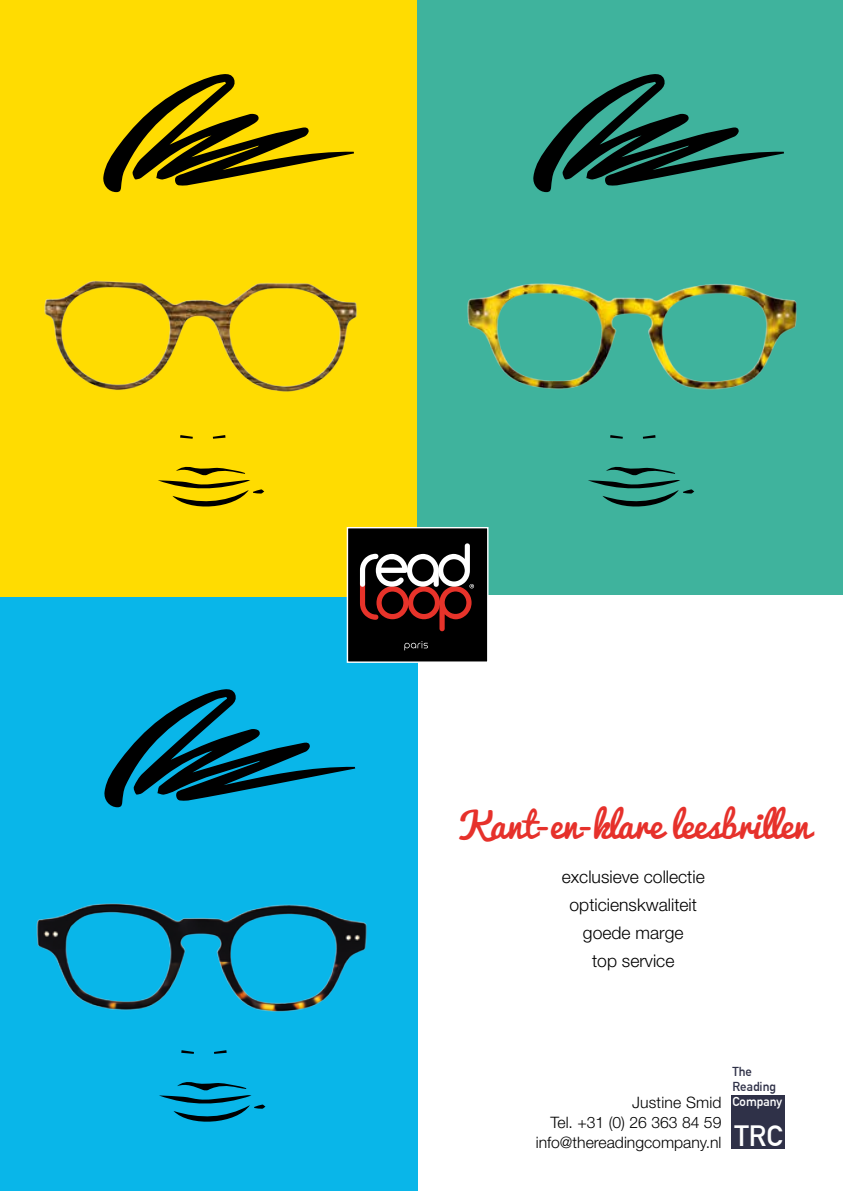
<style>
.page{position:relative;width:844px;height:1191px;background:#fff}
.page>*{position:absolute;margin:0;border:0;box-sizing:border-box;transform-origin:0 0}
.t1{font:35px "Pacifico";color:#e6312b}
.t2{font:700 28.7px "DIN Alternate";color:#fff}
.t3{font:300 17.5px/28.3px "Helvetica Neue LT Std";color:#000;text-align:center}
.t4{font:300 15.75px/19.8px "Helvetica Neue LT Std";color:#000;text-align:right}
.t5{font:700 12.78px/15.2px "DIN Alternate";color:#2f3148}
.t6{font:700 12.78px "DIN Alternate";color:#fff}
</style>
<div class="page">
<div style="left:0;top:1px;width:418px;height:597px;background:#ffdc01"></div>
<div style="left:0;top:598px;width:418px;height:593px;background:#09b6e9"></div>
<div style="left:417px;top:1px;width:425px;height:594px;background:#3fb39d"></div>
<div style="left:347px;top:528px;width:140px;height:134px;background:#000"></div>
<svg style="left:404px;top:641px;width:24px;height:9px"></svg>
<svg style="left:360px;top:543px;width:114px;height:88px"></svg>
<div style="left:346px;top:527px;width:142px;height:136px;border:1px solid #fff"></div>
<div style="left:731px;top:1095px;width:53px;height:53px;background:#2f3148"></div>
<svg style="left:533px;top:74px;width:250px;height:118px"></svg>
<svg style="left:588px;top:466px;width:106px;height:41px"></svg>
<svg style="left:103px;top:74px;width:251px;height:118px"></svg>
<svg style="left:158px;top:466px;width:106px;height:41px"></svg>
<svg style="left:180px;top:435px;width:13px;height:4px"></svg>
<svg style="left:213px;top:435px;width:12px;height:4px"></svg>
<svg style="left:104px;top:689px;width:251px;height:118px"></svg>
<svg style="left:159px;top:1082px;width:106px;height:40px"></svg>
<img style="left:467px;top:283px;width:330px;height:155px">
<img style="left:36px;top:903px;width:331px;height:151px">
<img style="left:44px;top:280px;width:314px;height:112px">
<h1 class="t1" style="left:457px;top:806px;width:354px">Kant-en-klare leesbrillen</h1>
<p class="t3" style="left:561px;top:861px;width:144px">exclusieve collectie opticienskwaliteit goede marge<br>top service</p>
<p class="t4" style="left:535px;top:1092px;width:187px">Justine Smid<br>Tel. +31 (0) 26 363 84 59 info@thereadingcompany.nl</p>
<p class="t5" style="left:732px;top:1063px;width:45px">The<br>Reading</p>
<p class="t6" style="left:732px;top:1094px;width:51px">Company</p>
<h2 class="t2" style="left:734px;top:1119px;width:49px">TRC</h2>
</div>
